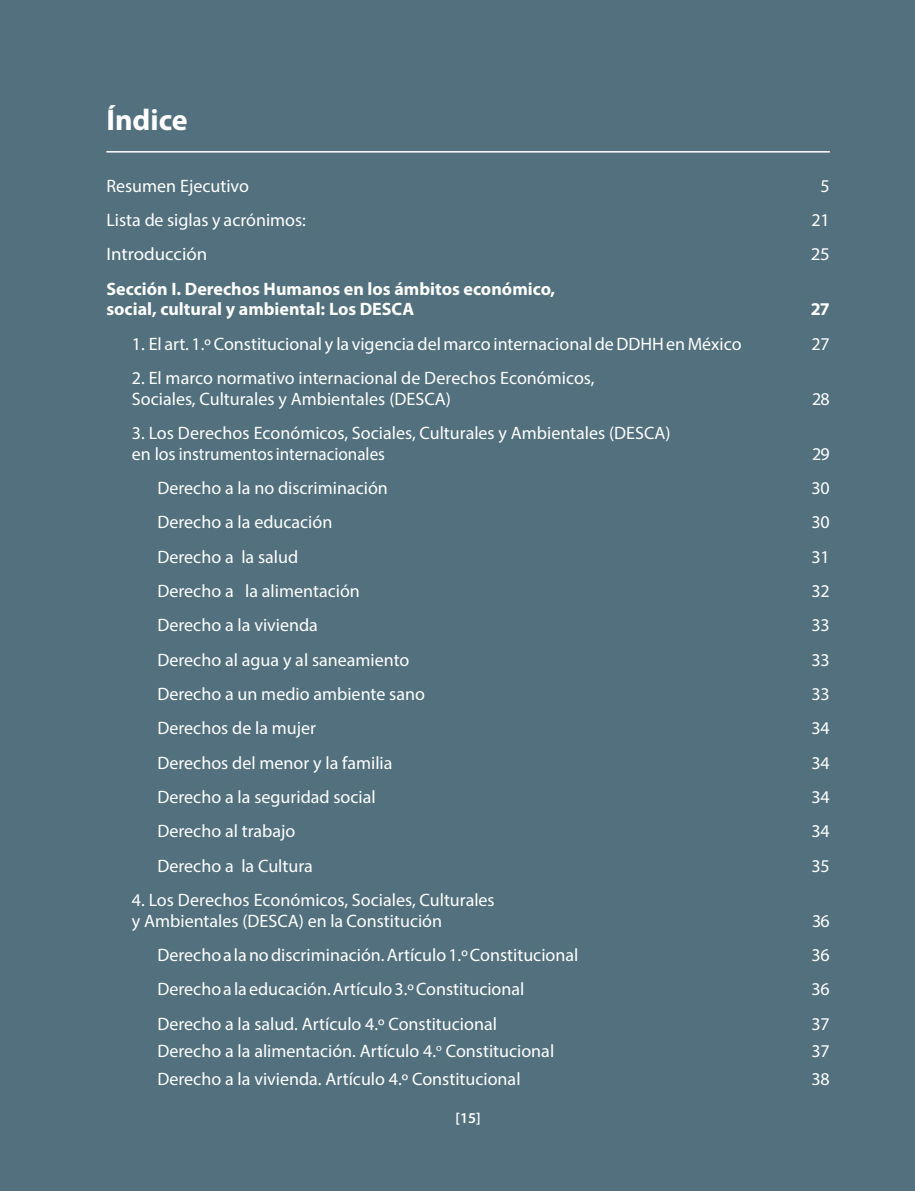
<style>
.page{position:relative;width:915px;height:1191px;background:#fff}
.page>*{position:absolute;margin:0;border:0;box-sizing:border-box;transform-origin:0 0}
.t1{font:700 30px "Myriad Pro";color:#fff}
.t2{font:18px/20.7px "Myriad Pro";color:#fff}
.t3{font:700 18px/20.7px "Myriad Pro";color:#fff}
.t4{font:18px "Myriad Pro";color:#fff;scale:1.05 1}
.t5{font:600 15px "Myriad Pro";color:#fff}
</style>
<div class="page">
<div style="left:0;top:0;width:914px;height:1191px;background:#52707d"></div>
<hr style="left:106px;top:151px;width:723px;height:2px;background:#fff">
<h1 class="t1" style="left:106px;top:100px;width:83px">Índice</h1>
<p class="t2" style="left:106px;top:175px;width:144px">Resumen Ejecutivo</p>
<p class="t2" style="left:820px;top:175px;width:11px">5</p>
<p class="t2" style="left:106px;top:209px;width:201px">Lista de siglas y acrónimos:</p>
<p class="t2" style="left:811px;top:209px;width:20px">21</p>
<p class="t4" style="left:106px;top:243px;width:98px">Introducción</p>
<p class="t4" style="left:810px;top:243px;width:20px">25</p>
<p class="t3" style="left:106px;top:277px;width:450px">Sección I. Derechos Humanos en los ámbitos económico, social, cultural y ambiental: Los DESCA</p>
<p class="t3" style="left:810px;top:298px;width:21px">27</p>
<p class="t2" style="left:132px;top:333px;width:611px">1. El art. 1.º Constitucional y la vigencia del marco internacional de DDHH en México</p>
<p class="t2" style="left:811px;top:333px;width:20px">27</p>
<p class="t2" style="left:132px;top:367px;width:464px">2. El marco normativo internacional de Derechos Económicos,<br>Sociales, Culturales y Ambientales (DESCA)</p>
<p class="t2" style="left:812px;top:388px;width:19px">28</p>
<p class="t2" style="left:132px;top:422px;width:540px">3. Los Derechos Económicos, Sociales, Culturales y Ambientales (DESCA) en los instrumentos internacionales</p>
<p class="t2" style="left:812px;top:443px;width:19px">29</p>
<p class="t2" style="left:157px;top:477px;width:232px">Derecho a la no discriminación</p>
<p class="t2" style="left:811px;top:477px;width:20px">30</p>
<p class="t2" style="left:157px;top:511px;width:176px">Derecho a la educación</p>
<p class="t2" style="left:811px;top:511px;width:20px">30</p>
<p class="t2" style="left:157px;top:546px;width:142px">Derecho a la salud</p>
<p class="t2" style="left:811px;top:546px;width:20px">31</p>
<p class="t2" style="left:157px;top:580px;width:204px">Derecho a la alimentación</p>
<p class="t2" style="left:811px;top:580px;width:20px">32</p>
<p class="t2" style="left:157px;top:614px;width:162px">Derecho a la vivienda</p>
<p class="t2" style="left:811px;top:614px;width:20px">33</p>
<p class="t2" style="left:157px;top:649px;width:253px">Derecho al agua y al saneamiento</p>
<p class="t2" style="left:811px;top:649px;width:20px">33</p>
<p class="t2" style="left:157px;top:683px;width:269px">Derecho a un medio ambiente sano</p>
<p class="t2" style="left:811px;top:683px;width:20px">33</p>
<p class="t2" style="left:157px;top:717px;width:160px">Derechos de la mujer</p>
<p class="t2" style="left:811px;top:717px;width:20px">34</p>
<p class="t2" style="left:157px;top:752px;width:236px">Derechos del menor y la familia</p>
<p class="t2" style="left:811px;top:752px;width:20px">34</p>
<p class="t2" style="left:157px;top:786px;width:220px">Derecho a la seguridad social</p>
<p class="t2" style="left:811px;top:786px;width:20px">34</p>
<p class="t2" style="left:157px;top:820px;width:139px">Derecho al trabajo</p>
<p class="t2" style="left:811px;top:820px;width:20px">34</p>
<p class="t2" style="left:157px;top:855px;width:157px">Derecho a la Cultura</p>
<p class="t2" style="left:811px;top:855px;width:20px">35</p>
<p class="t2" style="left:132px;top:889px;width:364px">4. Los Derechos Económicos, Sociales, Culturales y Ambientales (DESCA) en la Constitución</p>
<p class="t2" style="left:812px;top:910px;width:19px">36</p>
<p class="t2" style="left:157px;top:944px;width:422px">Derecho a la no discriminación. Artículo 1.º Constitucional</p>
<p class="t2" style="left:811px;top:944px;width:20px">36</p>
<p class="t2" style="left:157px;top:978px;width:368px">Derecho a la educación. Artículo 3.º Constitucional</p>
<p class="t2" style="left:811px;top:978px;width:20px">36</p>
<p class="t2" style="left:157px;top:1012px;width:341px">Derecho a la salud. Artículo 4.º Constitucional</p>
<p class="t2" style="left:811px;top:1012px;width:20px">37</p>
<p class="t2" style="left:157px;top:1040px;width:398px">Derecho a la alimentación. Artículo 4.<sup>o</sup> Constitucional</p>
<p class="t2" style="left:811px;top:1040px;width:20px">37</p>
<p class="t2" style="left:157px;top:1067px;width:364px">Derecho a la vivienda. Artículo 4.º Constitucional</p>
<p class="t2" style="left:811px;top:1067px;width:20px">38</p>
<p class="t5" style="left:455px;top:1108px;width:27px">[15]</p>
</div>
